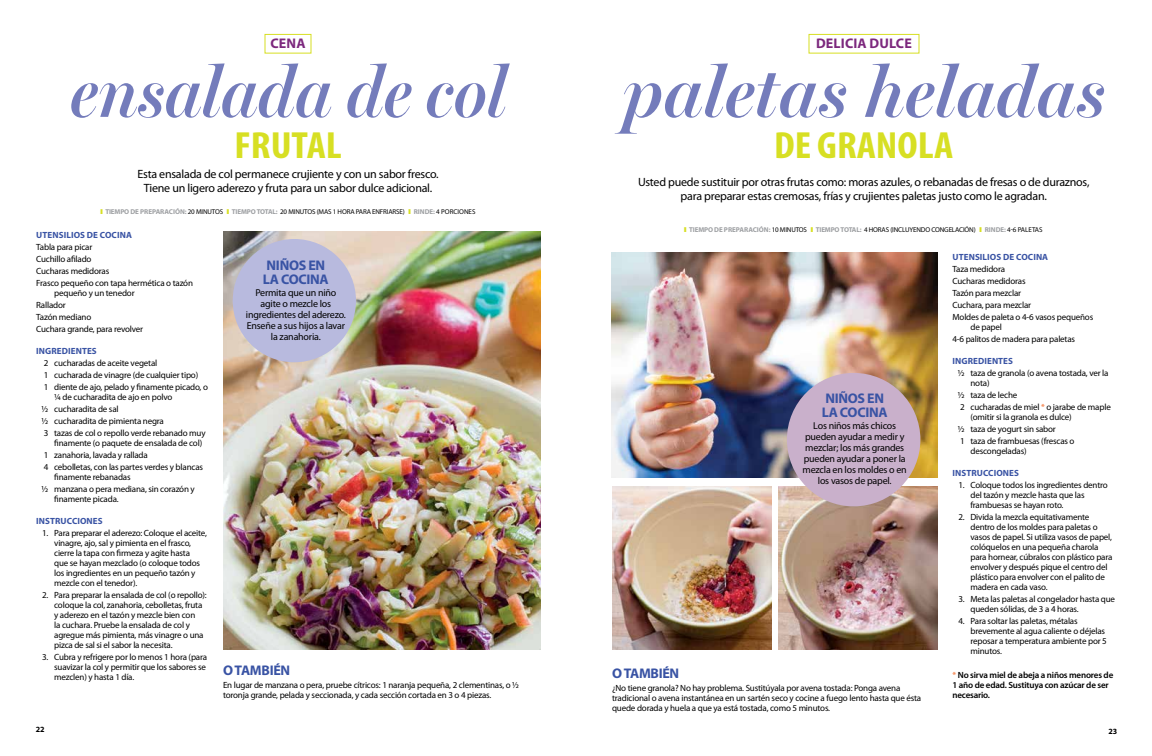
<style>
.page{position:relative;width:1152px;height:756px;background:#fff}
.page>*{position:absolute;margin:0;border:0;box-sizing:border-box;transform-origin:0 0}
.t1{font:italic 600 72px "Miller Banner";letter-spacing:.01em;color:#747cbb}
.t2{font:italic 600 72px "Miller Banner";letter-spacing:.01em;color:#747cbb;scale:.94 1}
.t3{font:700 condensed 38px "Myriad Pro";color:#d7df23;scale:1.11 1}
.t4{font:700 14px/14px "Myriad Pro";letter-spacing:-.02em;color:#3953a4}
.t5{font:700 14px "Myriad Pro";letter-spacing:.01em;color:#7c287d}
.t6{font:12px/14px "Myriad Pro";letter-spacing:-.02em;color:#000;text-align:center}
.t7{font:10px/11px "Myriad Pro";letter-spacing:-.02em;color:#000;text-align:center}
.t8{font:9px/10px "Myriad Pro";letter-spacing:-.02em;color:#000}
.t9{font:700 9px "Myriad Pro";letter-spacing:.01em;color:#3953a4}
.t10{font:600 9px/10px "Myriad Pro";letter-spacing:-.02em;color:#000}
.t11{font:700 8px "Myriad Pro";color:#000}
.t12{font:7px "Myriad Pro";letter-spacing:-.02em;color:#000}
.s1{color:#d7df23}
.s2{font-weight:700;color:#9d9fa2}
.s3{color:#f26522}
.s4{font-weight:400;color:#f26522}
</style>
<div class="page">
<img style="left:612px;top:486px;width:159px;height:164px">
<img style="left:778px;top:486px;width:160px;height:164px">
<img style="left:612px;top:253px;width:326px;height:224px">
<div style="left:787px;top:373px;width:133px;height:133px;background:#c9b0cb;border-radius:50%"></div>
<img style="left:223px;top:231px;width:317px;height:418px">
<div style="left:233px;top:239px;width:123px;height:123px;background:#b8bade;border-radius:50%"></div>
<div style="left:264px;top:34px;width:48px;height:20px;border:1px solid #d7df23"></div>
<div style="left:808px;top:34px;width:112px;height:20px;border:1px solid #d7df23"></div>
<h3 class="t5" style="left:270px;top:34px;width:37px">CENA</h3>
<h3 class="t5" style="left:816px;top:34px;width:97px">DELICIA DULCE</h3>
<h1 class="t2" style="left:70px;top:50px;width:466px">ensalada de col</h1>
<h2 class="t3" style="left:234px;top:121px;width:98px">FRUTAL</h2>
<h3 class="t6" style="left:138px;top:167px;width:303px">Esta ensalada de col permanece crujiente y con un sabor fresco.<br>Tiene un ligero aderezo y fruta para un sabor dulce adicional.</h3>
<p class="t12" style="left:100px;top:207px;width:377px"><span class="s1">❚</span> <span class="s2">TIEMPO DE PREPARACIÓN:</span> 20 MINUTOS <span class="s1">❚</span> <span class="s2">TIEMPO TOTAL:</span> 20 MINUTOS (MAS 1 HORA PARA ENFRIARSE) <span class="s1">❚</span> <span class="s2">RINDE:</span> 4 PORCIONES</p>
<p class="t9" style="left:36px;top:229px;width:97px">UTENSILIOS DE COCINA</p>
<p class="t8" style="left:36px;top:241px;width:158px;line-height:12px">Tabla para picar<br>Cuchillo afilado<br>Cucharas medidoras<br>Frasco pequeño con tapa hermética o tazón</p>
<p class="t8" style="left:36px;top:287px;width:108px;line-height:12px;text-indent:18px">pequeño y un tenedor<br>Rallador<br>Tazón mediano<br>Cuchara grande, para revolver</p>
<p class="t9" style="left:36px;top:345px;width:62px">INGREDIENTES</p>
<p class="t8" style="left:44px;top:357px;width:166px;line-height:12px">2 cucharadas de aceite vegetal<br>1 cucharada de vinagre (de cualquier tipo)<br>1 diente de ajo, pelado y finamente picado, o</p>
<p class="t8" style="left:42px;top:391px;width:166px;line-height:12px;text-indent:13px">¼ de cucharadita de ajo en polvo<br>½ cucharadita de sal<br>½ cucharadita de pimienta negra<br>3 tazas de col o repollo verde rebanado muy</p>
<p class="t8" style="left:44px;top:437px;width:161px;line-height:12px;text-indent:10px">finamente (o paquete de ensalada de col)<br>1 zanahoria, lavada y rallada<br>4 cebolletas, con las partes verdes y blancas</p>
<p class="t8" style="left:42px;top:471px;width:155px;line-height:12px;text-indent:13px">finamente rebanadas<br>½ manzana o pera mediana, sin corazón y</p>
<p class="t8" style="left:54px;top:494px;width:66px">finamente picada.</p>
<p class="t9" style="left:36px;top:515px;width:68px">INSTRUCCIONES</p>
<p class="t8" style="left:54px;top:528px;width:154px;text-indent:-12px">1. Para preparar el aderezo: Coloque el aceite, vinagre, ajo, sal y pimienta en el frasco, cierre la tapa con firmeza y agite hasta<br>que se hayan mezclado (o coloque todos los ingredientes en un pequeño tazón y mezcle con el tenedor).</p>
<p class="t8" style="left:54px;top:590px;width:154px;text-indent:-12px">2. Para preparar la ensalada de col (o repollo): coloque la col, zanahoria, cebolletas, fruta y aderezo en el tazón y mezcle bien con<br>la cuchara. Pruebe la ensalada de col y agregue más pimienta, más vinagre o una pizca de sal si el sabor la necesita.</p>
<p class="t8" style="left:54px;top:652px;width:154px;text-indent:-12px">3. Cubra y refrigere por lo menos 1 hora (para suavizar la col y permitir que los sabores se mezclen) y hasta 1 día.</p>
<h3 class="t4" style="left:223px;top:663px;width:69px">O TAMBIÉN</h3>
<p class="t8" style="left:223px;top:680px;width:298px">En lugar de manzana o pera, pruebe cítricos: 1 naranja pequeña, 2 clementinas, o ½ toronja grande, pelada y seccionada, y cada sección cortada en 3 o 4 piezas.</p>
<h3 class="t4" style="left:263px;top:258px;width:67px">NIÑOS EN<br>LA COCINA</h3>
<p class="t7" style="left:246px;top:287px;width:101px">Permita que un niño agite o mezcle los ingredientes del aderezo.<br>Enseñe a sus hijos a lavar la zanahoria.</p>
<p class="t11" style="left:36px;top:724px;width:10px">22</p>
<h1 class="t1" style="left:622px;top:50px;width:485px">paletas heladas</h1>
<h2 class="t3" style="left:774px;top:121px;width:163px">DE GRANOLA</h2>
<h3 class="t6" style="left:638px;top:175px;width:453px">Usted puede sustituir por otras frutas como: moras azules, o rebanadas de fresas o de duraznos, para preparar estas cremosas, frías y crujientes paletas justo como le agradan.</h3>
<p class="t12" style="left:684px;top:226px;width:360px"><span class="s1">❚</span> <span class="s2">TIEMPO DE PREPARACIÓN:</span> 10 MINUTOS <span class="s1">❚</span> <span class="s2">TIEMPO TOTAL:</span> 4 HORAS (INCLUYENDO CONGELACIÓN) <span class="s1">❚</span> <span class="s2">RINDE:</span> 4-6 PALETAS</p>
<h3 class="t4" style="left:822px;top:391px;width:67px">NIÑOS EN<br>LA COCINA</h3>
<p class="t7" style="left:803px;top:420px;width:106px">Los niños más chicos pueden ayudar a medir y mezclar; los más grandes pueden ayudar a poner la mezcla en los moldes o en los vasos de papel.</p>
<h3 class="t4" style="left:612px;top:666px;width:69px">O TAMBIÉN</h3>
<p class="t8" style="left:612px;top:683px;width:311px">¿No tiene granola? No hay problema. Sustitúyala por avena tostada: Ponga avena tradicional o avena instantánea en un sartén seco y cocine a fuego lento hasta que ésta quede dorada y huela a que ya está tostada, como 5 minutos.</p>
<p class="t9" style="left:953px;top:251px;width:97px">UTENSILIOS DE COCINA</p>
<p class="t8" style="left:952px;top:262px;width:142px;line-height:12px">Taza medidora<br>Cucharas medidoras<br>Tazón para mezclar<br>Cuchara, para mezclar<br>Moldes de paleta o 4-6 vasos pequeños</p>
<p class="t8" style="left:952px;top:320px;width:124px;line-height:12px;text-indent:18px">de papel<br>4-6 palitos de madera para paletas</p>
<p class="t9" style="left:953px;top:355px;width:62px">INGREDIENTES</p>
<p class="t8" style="left:970px;top:367px;width:140px;text-indent:-13px">½ taza de granola (o avena tostada, ver la nota)</p>
<p class="t8" style="left:958px;top:388px;width:155px;line-height:12px">½ taza de leche<br>2 cucharadas de miel <span class="s3">*</span> o jarabe de maple</p>
<p class="t8" style="left:958px;top:410px;width:118px;line-height:12px;text-indent:13px">(omitir si la granola es dulce) ½ taza de yogurt sin sabor<br>1 taza de frambuesas (frescas o</p>
<p class="t8" style="left:970px;top:445px;width:58px">descongeladas)</p>
<p class="t9" style="left:953px;top:467px;width:68px">INSTRUCCIONES</p>
<p class="t8" style="left:970px;top:479px;width:139px;text-indent:-12px">1. Coloque todos los ingredientes dentro del tazón y mezcle hasta que las frambuesas se hayan roto.</p>
<p class="t8" style="left:970px;top:511px;width:144px;text-indent:-12px">2. Divida la mezcla equitativamente dentro de los moldes para paletas o vasos de papel. Si utiliza vasos de papel, colóquelos en una pequeña charola para hornear, cúbralos con plástico para envolver y después pique el centro del plástico para envolver con el palito de madera en cada vaso.</p>
<p class="t8" style="left:970px;top:593px;width:146px;text-indent:-12px">3. Meta las paletas al congelador hasta que queden sólidas, de 3 a 4 horas.</p>
<p class="t8" style="left:970px;top:615px;width:138px;text-indent:-12px">4. Para soltar las paletas, métalas brevemente al agua caliente o déjelas reposar a temperatura ambiente por 5 minutos.</p>
<p class="t10" style="left:952px;top:669px;width:162px"><span class="s4">*</span> No sirva miel de abeja a niños menores de<br>1 año de edad. Sustituya con azúcar de ser necesario.</p>
<p class="t11" style="left:1108px;top:726px;width:10px">23</p>
</div>
